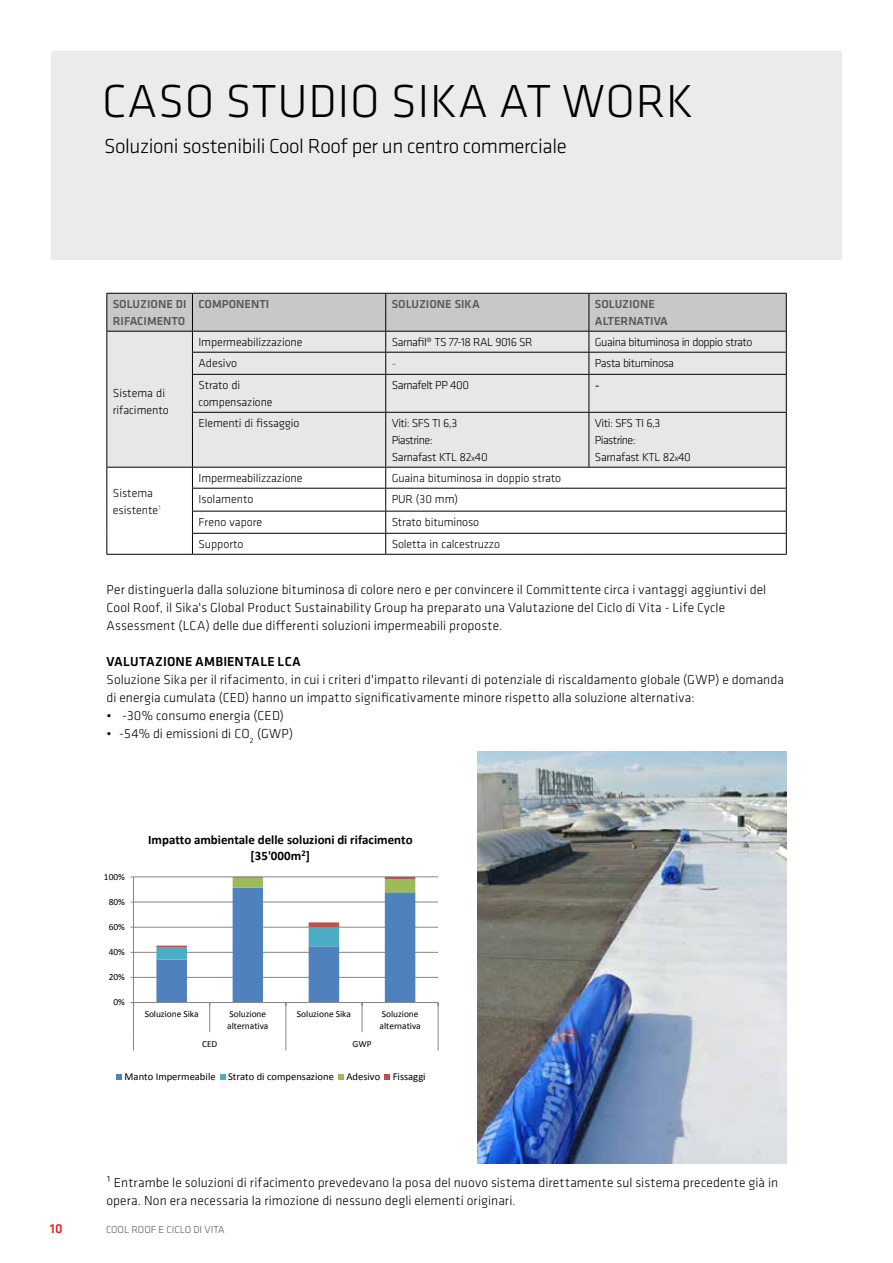
<style>
.page{position:relative;width:893px;height:1263px;background:#fff}
.page>*{position:absolute;margin:0;border:0;box-sizing:border-box;transform-origin:0 0}
.t1{font:300 48px "Klavika";letter-spacing:.015em;color:#000}
.t2{font:300 21px "Klavika";letter-spacing:-.02em;color:#000}
.t3{font:300 13.5px/18px "Klavika";letter-spacing:.005em;color:#000}
.t4{font:500 13.5px "Klavika";letter-spacing:.015em;color:#000}
.t5{font:500 13.5px "Klavika";color:#ed1d24}
.t6{font:300 13.5px "Klavika";color:#58595b}
.t7{font:500 13.5px "Klavika";color:#58595b}
.t8{font:700 12.9px/15.8px "Calibri";color:#000;text-align:center}
.t9{font:300 12px/17px "Klavika";letter-spacing:-.01em;color:#000}
.t10{font:300 12px/17px "Klavika";letter-spacing:-.04em;color:#000}
.t11{font:500 12px/17px "Klavika";color:#58595b}
.t12{font:10.5px "Calibri";color:#000}
.t13{font:300 10.5px "Klavika";color:#58595b}
.t14{font:9.45px/11.4px "Calibri";letter-spacing:-.005em;color:#000}
.s1{font-size:9px}
</style>
<div class="page">
<div style="left:107px;top:374px;width:679px;height:93px;background:#e6e7e8"></div>
<svg style="left:107px;top:468px;width:679px;height:86px"></svg>
<hr style="left:106px;top:374px;width:1px;height:38px;background:#000">
<hr style="left:106px;top:412px;width:1px;height:55px;background:#000">
<svg style="left:106px;top:294px;width:681px;height:80px;background:#d2d3d4"></svg>
<hr style="left:192px;top:374px;width:194px;height:1px;background:#000">
<hr style="left:192px;top:375px;width:1px;height:37px;background:#000">
<hr style="left:386px;top:374px;width:203px;height:1px;background:#000">
<hr style="left:385px;top:375px;width:1px;height:37px;background:#000">
<hr style="left:589px;top:374px;width:198px;height:1px;background:#000">
<hr style="left:589px;top:375px;width:1px;height:37px;background:#000">
<hr style="left:786px;top:375px;width:1px;height:37px;background:#000">
<hr style="left:192px;top:412px;width:194px;height:1px;background:#000">
<hr style="left:192px;top:413px;width:1px;height:54px;background:#000">
<hr style="left:386px;top:412px;width:203px;height:1px;background:#000">
<hr style="left:385px;top:413px;width:1px;height:54px;background:#000">
<hr style="left:589px;top:412px;width:198px;height:1px;background:#000">
<hr style="left:589px;top:413px;width:1px;height:54px;background:#000">
<hr style="left:786px;top:413px;width:1px;height:54px;background:#000">
<hr style="left:106px;top:467px;width:86px;height:1px;background:#000">
<svg style="left:106px;top:468px;width:1px;height:86px"></svg>
<hr style="left:106px;top:554px;width:86px;height:1px;background:#000">
<hr style="left:192px;top:467px;width:194px;height:1px;background:#000">
<hr style="left:386px;top:467px;width:203px;height:1px;background:#000">
<hr style="left:589px;top:467px;width:198px;height:1px;background:#000">
<svg style="left:786px;top:468px;width:1px;height:86px"></svg>
<hr style="left:192px;top:554px;width:194px;height:1px;background:#000">
<hr style="left:386px;top:554px;width:203px;height:1px;background:#000">
<hr style="left:589px;top:554px;width:198px;height:1px;background:#000">
<hr style="left:192px;top:488px;width:194px;height:1px;background:#000">
<hr style="left:386px;top:488px;width:203px;height:1px;background:#000">
<hr style="left:589px;top:488px;width:197px;height:1px;background:#000">
<hr style="left:192px;top:511px;width:194px;height:1px;background:#000">
<hr style="left:386px;top:511px;width:203px;height:1px;background:#000">
<hr style="left:589px;top:511px;width:197px;height:1px;background:#000">
<hr style="left:192px;top:533px;width:194px;height:1px;background:#000">
<svg style="left:192px;top:468px;width:1px;height:86px"></svg>
<hr style="left:386px;top:533px;width:203px;height:1px;background:#000">
<svg style="left:385px;top:468px;width:1px;height:86px"></svg>
<hr style="left:589px;top:533px;width:197px;height:1px;background:#000">
<hr style="left:106px;top:293px;width:86px;height:1px;background:#000">
<hr style="left:106px;top:294px;width:1px;height:37px;background:#000">
<hr style="left:192px;top:293px;width:194px;height:1px;background:#000">
<hr style="left:192px;top:294px;width:1px;height:37px;background:#000">
<hr style="left:386px;top:293px;width:203px;height:1px;background:#000">
<hr style="left:385px;top:294px;width:1px;height:37px;background:#000">
<hr style="left:589px;top:293px;width:198px;height:1px;background:#000">
<hr style="left:589px;top:294px;width:1px;height:37px;background:#000">
<hr style="left:786px;top:294px;width:1px;height:37px;background:#000">
<hr style="left:106px;top:331px;width:86px;height:1px;background:#000">
<hr style="left:192px;top:331px;width:194px;height:1px;background:#000">
<hr style="left:386px;top:331px;width:203px;height:1px;background:#000">
<hr style="left:589px;top:331px;width:198px;height:1px;background:#000">
<hr style="left:134px;top:977px;width:304px;height:1px;background:#868686">
<hr style="left:134px;top:952px;width:304px;height:1px;background:#868686">
<hr style="left:134px;top:927px;width:304px;height:1px;background:#868686">
<hr style="left:134px;top:901px;width:304px;height:1px;background:#868686">
<hr style="left:134px;top:876px;width:304px;height:1px;background:#868686">
<hr style="left:133px;top:877px;width:1px;height:125px;background:#868686">
<hr style="left:134px;top:1002px;width:304px;height:1px;background:#868686">
<hr style="left:133px;top:1002px;width:1px;height:30px;background:#868686">
<hr style="left:209px;top:1002px;width:1px;height:30px;background:#868686">
<hr style="left:285px;top:1002px;width:1px;height:30px;background:#868686">
<svg style="left:156px;top:877px;width:259px;height:128px"></svg>
<hr style="left:362px;top:1002px;width:1px;height:30px;background:#868686">
<hr style="left:438px;top:1002px;width:1px;height:30px;background:#868686">
<svg style="left:133px;top:1032px;width:1px;height:18px"></svg>
<svg style="left:285px;top:1032px;width:1px;height:18px"></svg>
<svg style="left:438px;top:1032px;width:1px;height:18px"></svg>
<svg style="left:116px;top:1074px;width:6px;height:6px"></svg>
<svg style="left:220px;top:1074px;width:6px;height:6px"></svg>
<svg style="left:338px;top:1074px;width:6px;height:6px"></svg>
<svg style="left:385px;top:1074px;width:5px;height:6px"></svg>
<div style="left:51px;top:51px;width:791px;height:208px;background:#e6e7e8"></div>
<img style="left:477px;top:752px;width:310px;height:411px">
<h1 class="t1" style="left:102px;top:72px;width:593px">CASO STUDIO SIKA AT WORK</h1>
<h2 class="t2" style="left:104px;top:133px;width:464px">Soluzioni sostenibili Cool Roof per un centro commerciale</h2>
<p class="t11" style="left:113px;top:295px;width:75px">SOLUZIONE DI<br>RIFACIMENTO</p>
<p class="t11" style="left:198px;top:295px;width:72px">COMPONENTI</p>
<p class="t11" style="left:392px;top:295px;width:90px">SOLUZIONE SIKA</p>
<p class="t11" style="left:595px;top:295px;width:75px">SOLUZIONE<br>ALTERNATIVA</p>
<p class="t9" style="left:113px;top:384px;width:58px">Sistema di rifacimento</p>
<p class="t9" style="left:113px;top:484px;width:49px">Sistema esistente<sup>1</sup></p>
<p class="t9" style="left:198px;top:334px;width:105px">Impermeabilizzazione</p>
<p class="t10" style="left:392px;top:334px;width:142px">Sarnafil® TS 77-18 RAL 9016 SR</p>
<p class="t10" style="left:595px;top:334px;width:159px">Guaina bituminosa in doppio strato</p>
<p class="t9" style="left:198px;top:355px;width:40px">Adesivo</p>
<p class="t6" style="left:392px;top:356px;width:6px">-</p>
<p class="t10" style="left:595px;top:355px;width:81px">Pasta bituminosa</p>
<p class="t9" style="left:198px;top:377px;width:76px">Strato di compensazione</p>
<p class="t10" style="left:392px;top:377px;width:79px">Sarnafelt PP 400</p>
<p class="t7" style="left:595px;top:377px;width:7px">-</p>
<p class="t9" style="left:198px;top:415px;width:103px">Elementi di fissaggio</p>
<p class="t10" style="left:392px;top:415px;width:98px">Viti: SFS TI 6,3<br>Piastrine:<br>Sarnafast KTL 82<span class="s1">x</span>40</p>
<p class="t10" style="left:595px;top:415px;width:98px">Viti: SFS TI 6,3<br>Piastrine:<br>Sarnafast KTL 82<span class="s1">x</span>40</p>
<p class="t9" style="left:198px;top:470px;width:105px">Impermeabilizzazione</p>
<p class="t9" style="left:392px;top:470px;width:171px">Guaina bituminosa in doppio strato</p>
<p class="t9" style="left:198px;top:491px;width:56px">Isolamento</p>
<p class="t9" style="left:392px;top:491px;width:68px">PUR (30 mm)</p>
<p class="t9" style="left:198px;top:514px;width:65px">Freno vapore</p>
<p class="t9" style="left:392px;top:514px;width:89px">Strato bituminoso</p>
<p class="t9" style="left:198px;top:536px;width:47px">Supporto</p>
<p class="t9" style="left:392px;top:536px;width:110px">Soletta in calcestruzzo</p>
<p class="t3" style="left:106px;top:580px;width:661px">Per distinguerla dalla soluzione bituminosa di colore nero e per convincere il Committente circa i vantaggi aggiuntivi del<br>Cool Roof, il Sika's Global Product Sustainability Group ha preparato una Valutazione del Ciclo di Vita - Life Cycle<br>Assessment (LCA) delle due differenti soluzioni impermeabili proposte.</p>
<p class="t4" style="left:106px;top:652px;width:196px">VALUTAZIONE AMBIENTALE LCA</p>
<p class="t3" style="left:106px;top:670px;width:679px">Soluzione Sika per il rifacimento, in cui i criteri d'impatto rilevanti di potenziale di riscaldamento globale (GWP) e domanda di energia cumulata (CED) hanno un impatto significativamente minore rispetto alla soluzione alternativa:</p>
<p class="t3" style="left:106px;top:706px;width:179px">• -30% consumo energia (CED)</p>
<p class="t3" style="left:106px;top:724px;width:188px">• -54% di emissioni di CO<sub>2</sub> (GWP)</p>
<p class="t14" style="left:104px;top:871px;width:22px">100%</p>
<p class="t14" style="left:109px;top:896px;width:18px">80%</p>
<p class="t14" style="left:109px;top:921px;width:18px">60%</p>
<p class="t14" style="left:109px;top:946px;width:18px">40%</p>
<p class="t14" style="left:109px;top:971px;width:18px">20%</p>
<p class="t14" style="left:113px;top:996px;width:13px">0%</p>
<p class="t8" style="left:148px;top:832px;width:266px">Impatto ambientale delle soluzioni di rifacimento [35'000m<sup>2</sup>]</p>
<p class="t14" style="left:145px;top:1008px;width:55px">Soluzione Sika</p>
<p class="t14" style="left:227px;top:1008px;width:43px">Soluzione alternativa</p>
<p class="t14" style="left:297px;top:1008px;width:55px">Soluzione Sika</p>
<p class="t14" style="left:380px;top:1008px;width:43px">Soluzione alternativa</p>
<p class="t14" style="left:202px;top:1038px;width:17px">CED</p>
<p class="t14" style="left:352px;top:1038px;width:21px">GWP</p>
<p class="t12" style="left:125px;top:1070px;width:303px">Manto Impermeabile Strato di compensazione Adesivo Fissaggi</p>
<p class="t3" style="left:106px;top:1173px;width:673px">¹ Entrambe le soluzioni di rifacimento prevedevano la posa del nuovo sistema direttamente sul sistema precedente già in opera. Non era necessaria la rimozione di nessuno degli elementi originari.</p>
<p class="t5" style="left:50px;top:1219px;width:14px">10</p>
<p class="t13" style="left:106px;top:1223px;width:120px">COOL ROOF E CICLO DI VITA</p>
</div>
